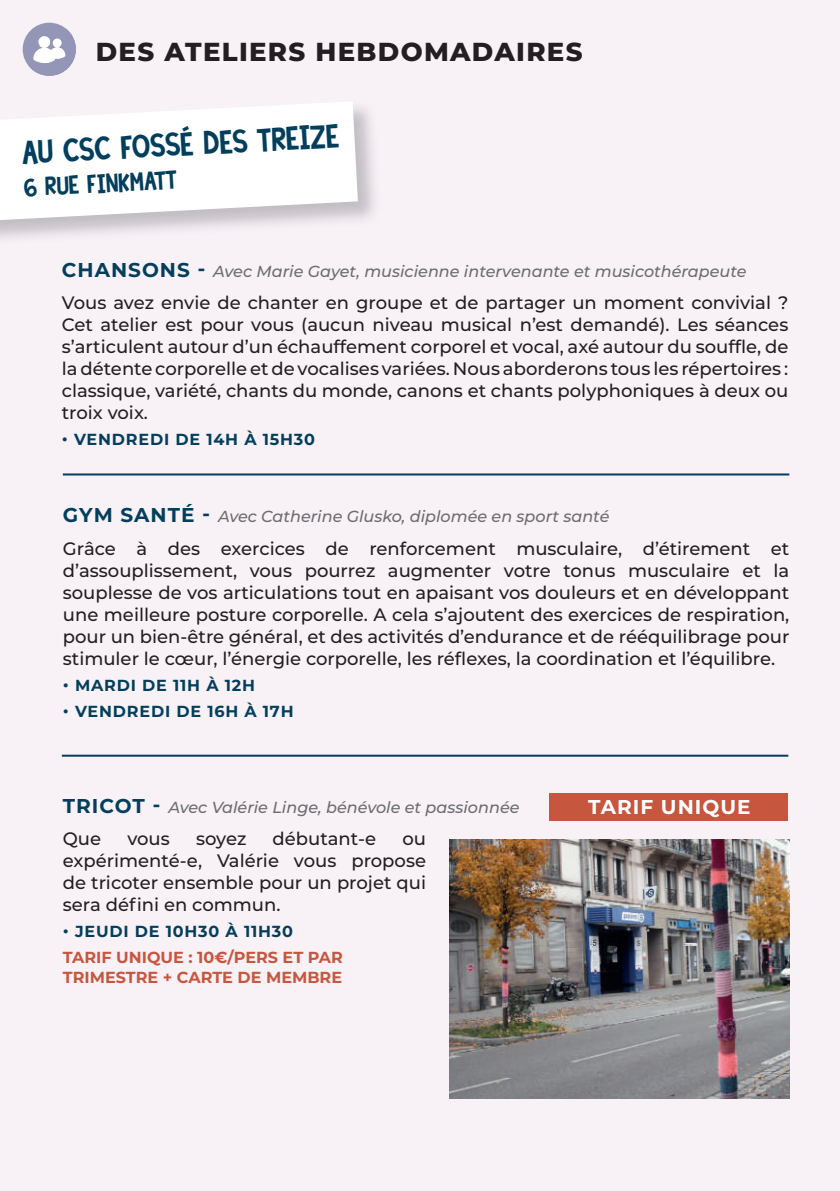
<style>
.page{position:relative;width:840px;height:1191px;background:#fff}
.page>*{position:absolute;margin:0;border:0;box-sizing:border-box;transform-origin:0 0}
.t1{font:32.8px "Lazy Sunday";color:#033f5d}
.t2{font:800 26px "Montserrat";letter-spacing:.05em;color:#231f20}
.t3{font:25.8px "Lazy Sunday";color:#033f5d}
.t4{font:700 20px "Montserrat";letter-spacing:.05em;color:#fff}
.t5{font:500 18px/22px "Montserrat";color:#231f20;text-align:justify}
.t6{font:italic 500 16px "Montserrat";color:#6c6d70}
.t7{font:700 16px/26px "Montserrat";letter-spacing:.05em;color:#033f5d}
.t8{font:700 16px/20px "Montserrat";color:#c7563e}
.s1{font-weight:700;font-style:normal;font-size:20px;color:#033f5d}
</style>
<div class="page">
<div style="left:0;top:0;width:839px;height:1191px;background:#f8f1f6"></div>
<img style="left:0;top:100px;width:381px;height:155px">
<svg style="left:0;top:101px;width:357px;height:119px"></svg>
<img style="left:838px;top:100px;width:1px;height:78px">
<div style="left:23px;top:23px;width:53px;height:53px;background:#9396b6;border-radius:50%"></div>
<svg style="left:28px;top:28px;width:48px;height:48px"></svg>
<hr style="left:63px;top:473px;width:725px;height:2px;background:#033f5d">
<hr style="left:62px;top:754px;width:725px;height:2px;background:#033f5d">
<div style="left:549px;top:793px;width:238px;height:27px;background:#c7563e"></div>
<img style="left:449px;top:839px;width:339px;height:259px">
<svg style="left:64px;top:683px;width:4px;height:4px"></svg>
<svg style="left:64px;top:709px;width:4px;height:4px"></svg>
<svg style="left:63px;top:437px;width:4px;height:4px"></svg>
<svg style="left:64px;top:929px;width:4px;height:5px"></svg>
<h2 class="t2" style="left:96px;top:33px;width:488px">DES ATELIERS HEBDOMADAIRES</h2>
<h1 class="t1" style="left:21px;top:132px;width:319px;rotate:-3deg">au csc fossé des treize</h1>
<h3 class="t3" style="left:23px;top:172px;width:155px;rotate:-3deg">6 rue finkmatt</h3>
<p class="t6" style="left:62px;top:260px;width:685px"><span class="s1">CHANSONS -</span> Avec Marie Gayet, musicienne intervenante et musicothérapeute</p>
<p class="t5" style="left:62px;top:291px;width:727px">Vous avez envie de chanter en groupe et de partager un moment convivial ?<br>Cet atelier est pour vous (aucun niveau musical n’est demandé). Les séances s’articulent autour d’un échauffement corporel et vocal, axé autour du souffle, de la détente corporelle et de vocalises variées. Nous aborderons tous les répertoires : classique, variété, chants du monde, canons et chants polyphoniques à deux ou troix voix.</p>
<p class="t7" style="left:74px;top:426px;width:242px">VENDREDI DE 14H À 15H30</p>
<p class="t6" style="left:63px;top:505px;width:547px"><span class="s1">GYM SANTÉ -</span> Avec Catherine Glusko, diplomée en sport santé</p>
<p class="t5" style="left:63px;top:536px;width:727px">Grâce à des exercices de renforcement musculaire, d’étirement et d’assouplissement, vous pourrez augmenter votre tonus musculaire et la souplesse de vos articulations tout en apaisant vos douleurs et en développant une meilleure posture corporelle. A cela s’ajoutent des exercices de respiration, pour un bien-être général, et des activités d’endurance et de rééquilibrage pour stimuler le cœur, l’énergie corporelle, les réflexes, la coordination et l’équilibre.</p>
<p class="t7" style="left:75px;top:671px;width:220px">MARDI DE 11H À 12H<br>VENDREDI DE 16H À 17H</p>
<p class="t6" style="left:63px;top:796px;width:458px"><span class="s1">TRICOT -</span> Avec Valérie Linge, bénévole et passionnée</p>
<p class="t4" style="left:588px;top:792px;width:164px">TARIF UNIQUE</p>
<p class="t5" style="left:63px;top:827px;width:40px">Que</p>
<p class="t5" style="left:127px;top:827px;width:44px">vous</p>
<p class="t5" style="left:196px;top:827px;width:52px">soyez</p>
<p class="t5" style="left:272px;top:827px;width:105px">débutant-e</p>
<p class="t5" style="left:63px;top:827px;width:364px;text-indent:339px">ou expérimenté-e, Valérie vous propose de tricoter ensemble pour un projet qui sera défini en commun.</p>
<p class="t7" style="left:75px;top:918px;width:219px">JEUDI DE 10H30 À 11H30</p>
<p class="t8" style="left:63px;top:947px;width:281px">TARIF UNIQUE : 10€/PERS ET PAR<br>TRIMESTRE + CARTE DE MEMBRE</p>
</div>
